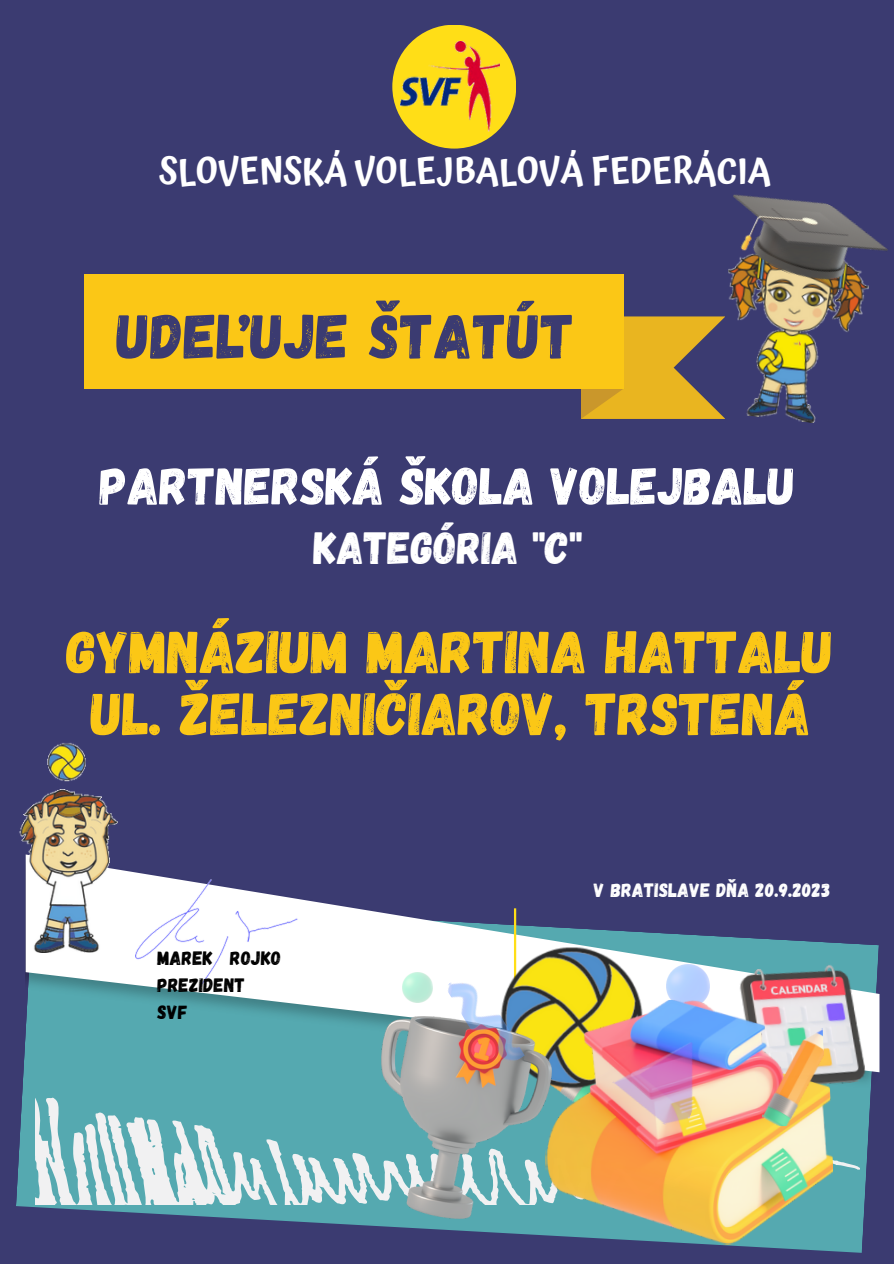
<style>
.page{position:relative;width:894px;height:1264px;background:#fff}
.page>*{position:absolute;margin:0;border:0;box-sizing:border-box;transform-origin:0 0}
.t1{font:63px "Gagalin";letter-spacing:.015em;color:#3b3b71}
.t2{font:60.15px "Gagalin";color:#fbc716}
.t3{font:52.5px "Gagalin";color:#fff}
.t4{font:45px "Gagalin";color:#fff}
.t5{font:600 35.4px "Atma";color:#fff}
.t6{font:19.35px "Gagalin";letter-spacing:.015em;color:#fff}
.t7{font:19.35px/27px "Gagalin";letter-spacing:.015em;color:#000}
</style>
<div class="page">
<div style="left:0;top:0;width:893px;height:1263px;background:#3b3b71"></div>
<svg style="left:16px;top:952px;width:855px;height:300px"></svg>
<svg style="left:33px;top:1097px;width:830px;height:116px;background:#87bfc4"></svg>
<div style="left:26px;top:1072px;width:853px;height:16px;background:#55a9b0"></div>
<svg style="left:392px;top:25px;width:124px;height:124px"></svg>
<svg style="left:26px;top:869px;width:853px;height:203px"></svg>
<hr style="left:514px;top:908px;width:2px;height:196px;background:#ffde17">
<svg style="left:581px;top:316px;width:131px;height:103px;background:#cea12c"></svg>
<div style="left:85px;top:274px;width:539px;height:114px;background:#fbc716"></div>
<img style="left:729px;top:956px;width:137px;height:140px">
<img style="left:666px;top:964px;width:42px;height:30px">
<img style="left:496px;top:941px;width:148px;height:75px">
<img style="left:539px;top:994px;width:296px;height:256px">
<img style="left:757px;top:1027px;width:70px;height:100px">
<img style="left:381px;top:1016px;width:170px;height:202px">
<img style="left:402px;top:972px;width:31px;height:30px">
<img style="left:604px;top:1020px;width:111px;height:112px">
<img style="left:712px;top:307px;width:151px;height:116px">
<img style="left:444px;top:969px;width:80px;height:103px">
<img style="left:728px;top:194px;width:160px;height:113px">
<img style="left:400px;top:41px;width:99px;height:91px">
<img style="left:19px;top:743px;width:98px;height:209px">
<img style="left:135px;top:879px;width:169px;height:107px">
<p class="t5" style="left:159px;top:150px;width:613px">SLOVENSKÁ VOLEJBALOVÁ FEDERÁCIA</p>
<p class="t1" style="left:117px;top:295px;width:459px">UDEĽUJE ŠTATÚT</p>
<p class="t3" style="left:100px;top:452px;width:696px">PARTNERSKÁ ŠKOLA VOLEJBALU</p>
<p class="t4" style="left:314px;top:519px;width:270px">KATEGÓRIA "C"</p>
<p class="t2" style="left:67px;top:612px;width:768px">GYMNÁZIUM MARTINA HATTALU</p>
<p class="t2" style="left:91px;top:674px;width:721px">UL. ŽELEZNIČIAROV, TRSTENÁ</p>
<p class="t7" style="left:157px;top:943px;width:125px">MAREK ROJKO<br>PREZIDENT<br>SVF</p>
<p class="t6" style="left:593px;top:877px;width:238px">V BRATISLAVE DŇA 20.9.2023</p>
</div>
